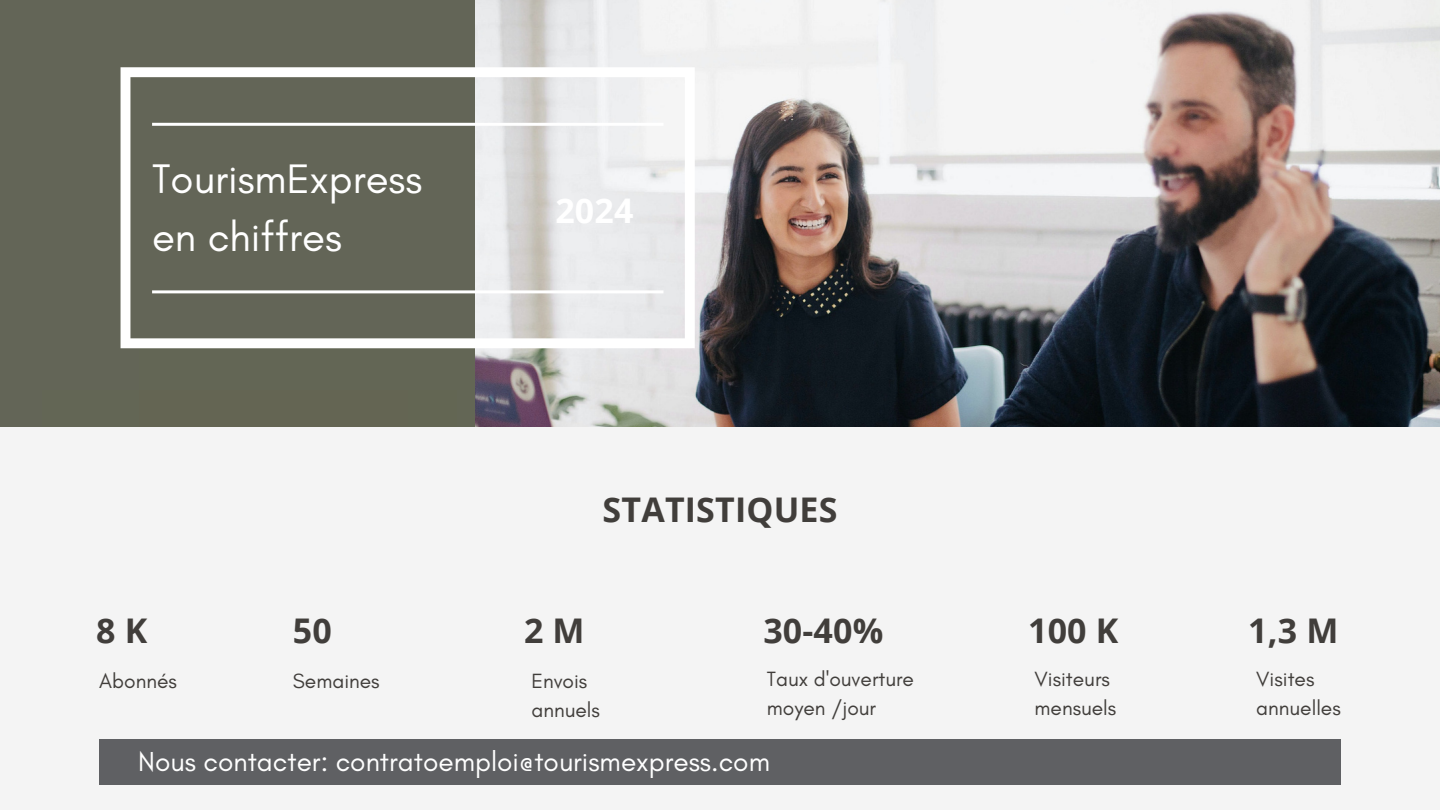
<style>
.page{position:relative;width:1440px;height:810px;background:#f4f4f4}
.page>*{position:absolute;margin:0;border:0;box-sizing:border-box;transform-origin:0 0}
.t1{font:42px/58.5px "Glacial Indifference";color:#fff}
.t2{font:700 34px "Open Sans";letter-spacing:.005em;color:#413e3b}
.t3{font:700 34px "Open Sans";color:#fff}
.t4{font:28px "Glacial Indifference";color:#fff}
.t5{font:21px/28.5px "Glacial Indifference";color:#413e3b}
</style>
<div class="page">
<img style="left:475px;top:0;width:965px;height:427px">
<div style="left:0;top:0;width:475px;height:427px;background:#636557"></div>
<div style="left:99px;top:739px;width:1242px;height:45px;background:#5f6063"></div>
<svg style="left:121px;top:67px;width:574px;height:281px;fill:#636557"></svg>
<hr style="left:152px;top:123px;width:512px;height:3px;background:#fff">
<hr style="left:152px;top:290px;width:512px;height:3px;background:#fff">
<p class="t1" style="left:152px;top:149px;width:272px">TourismExpress en chiffres</p>
<p class="t3" style="left:555px;top:187px;width:80px">2024</p>
<p class="t2" style="left:603px;top:486px;width:236px">STATISTIQUES</p>
<p class="t2" style="left:96px;top:607px;width:53px">8 K</p>
<p class="t2" style="left:293px;top:607px;width:40px">50</p>
<p class="t2" style="left:524px;top:607px;width:62px">2 M</p>
<p class="t2" style="left:763px;top:607px;width:122px">30-40%</p>
<p class="t2" style="left:1028px;top:607px;width:92px">100 K</p>
<p class="t2" style="left:1248px;top:607px;width:92px">1,3 M</p>
<p class="t5" style="left:99px;top:667px;width:79px">Abonnés</p>
<p class="t5" style="left:293px;top:667px;width:88px">Semaines</p>
<p class="t5" style="left:531px;top:667px;width:70px">Envois annuels</p>
<p class="t5" style="left:767px;top:665px;width:149px">Taux d'ouverture moyen /jour</p>
<p class="t5" style="left:1035px;top:665px;width:83px">Visiteurs mensuels</p>
<p class="t5" style="left:1256px;top:665px;width:86px">Visites annuelles</p>
<p class="t4" style="left:138px;top:744px;width:633px">Nous contacter: contratoemploi@tourismexpress.com</p>
</div>
